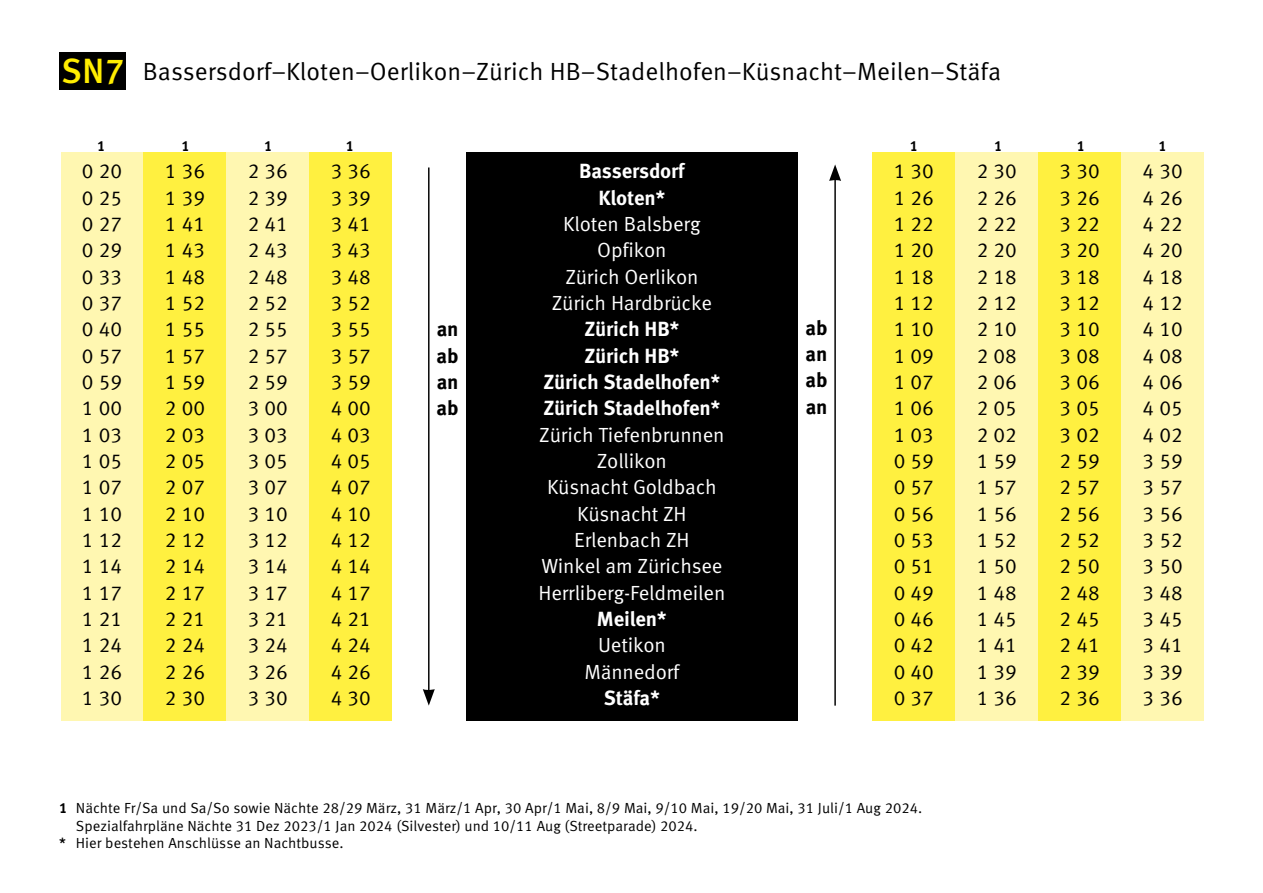
<style>
.page{position:relative;width:1263px;height:893px;background:#fff}
.page>*{position:absolute;margin:0;border:0;box-sizing:border-box;transform-origin:0 0}
.t1{font:500 35.1px "Meta OT";color:#ffed00}
.t2{font:24.9px "Meta OT";color:#000}
.t3{font:20.4px/26.4px "Meta OT";color:#000;text-align:justify}
.t4{font:20.4px/26.4px "Meta OT";letter-spacing:-.01em;color:#fff;text-align:center}
.t5{font:700 20.4px/26.4px "Meta OT";letter-spacing:-.01em;color:#fff;text-align:center}
.t6{font:700 20.4px/26.2px "Meta OT";letter-spacing:-.01em;color:#000;text-align:justify}
.t7{font:14.7px "Meta OT";color:#000}
.t8{font:700 14.7px "Meta OT";color:#000}
.s1{font-weight:700}
.s2{font-weight:500}
</style>
<div class="page">
<div style="left:61px;top:152px;width:82px;height:568px;background:#fff7b1"></div>
<div style="left:143px;top:152px;width:83px;height:568px;background:#fff040"></div>
<div style="left:226px;top:152px;width:83px;height:568px;background:#fff7b1"></div>
<div style="left:309px;top:152px;width:83px;height:568px;background:#fff040"></div>
<div style="left:872px;top:152px;width:83px;height:568px;background:#fff040"></div>
<div style="left:955px;top:152px;width:83px;height:568px;background:#fff7b1"></div>
<div style="left:1038px;top:152px;width:83px;height:568px;background:#fff040"></div>
<div style="left:1121px;top:152px;width:83px;height:568px;background:#fff7b1"></div>
<div style="left:466px;top:152px;width:332px;height:568px;background:#000"></div>
<hr style="left:428px;top:167px;width:1px;height:524px;background:#000">
<svg style="left:423px;top:689px;width:12px;height:17px"></svg>
<hr style="left:834px;top:179px;width:2px;height:527px;background:#000">
<svg style="left:829px;top:164px;width:12px;height:17px"></svg>
<div style="left:60px;top:53px;width:66px;height:37px;background:#000"></div>
<h1 class="t1" style="left:61px;top:49px;width:65px">SN7</h1>
<p class="t2" style="left:143px;top:56px;width:860px">Bassersdorf–Kloten–Oerlikon–Zürich HB–Stadelhofen–Küsnacht–Meilen–Stäfa</p>
<p class="t8" style="left:97px;top:136px;width:10px">1</p>
<p class="t8" style="left:181px;top:136px;width:10px">1</p>
<p class="t8" style="left:264px;top:136px;width:10px">1</p>
<p class="t8" style="left:346px;top:136px;width:10px">1</p>
<p class="t8" style="left:910px;top:136px;width:10px">1</p>
<p class="t8" style="left:994px;top:136px;width:10px">1</p>
<p class="t8" style="left:1077px;top:136px;width:10px">1</p>
<p class="t8" style="left:1158px;top:136px;width:10px">1</p>
<p class="t5" style="left:579px;top:158px;width:107px">Bassersdorf<br>Kloten*</p>
<p class="t4" style="left:552px;top:211px;width:162px">Kloten Balsberg<br>Opfikon<br>Zürich Oerlikon<br>Zürich Hardbrücke</p>
<p class="t5" style="left:543px;top:316px;width:179px">Zürich HB*<br>Zürich HB*<br>Zürich Stadelhofen*<br>Zürich Stadelhofen*</p>
<p class="t4" style="left:538px;top:422px;width:189px">Zürich Tiefenbrunnen<br>Zollikon<br>Küsnacht Goldbach<br>Küsnacht ZH<br>Erlenbach ZH<br>Winkel am Zürichsee<br>Herrliberg-Feldmeilen</p>
<p class="t5" style="left:597px;top:606px;width:71px">Meilen*</p>
<p class="t4" style="left:584px;top:632px;width:96px">Uetikon<br>Männedorf</p>
<p class="t5" style="left:604px;top:685px;width:58px">Stäfa*</p>
<p class="t3" style="left:82px;top:158px;width:42px">0 20<br>0 25<br>0 27<br>0 29<br>0 33<br>0 37<br>0 40<br>0 57<br>0 59<br>1 00<br>1 03<br>1 05<br>1 07<br>1 10<br>1 12<br>1 14<br>1 17<br>1 21<br>1 24<br>1 26<br>1 30</p>
<p class="t3" style="left:165px;top:158px;width:42px">1 36<br>1 39<br>1 41<br>1 43<br>1 48<br>1 52<br>1 55<br>1 57<br>1 59<br>2 00<br>2 03<br>2 05<br>2 07<br>2 10<br>2 12<br>2 14<br>2 17<br>2 21<br>2 24<br>2 26<br>2 30</p>
<p class="t3" style="left:248px;top:158px;width:42px">2 36<br>2 39<br>2 41<br>2 43<br>2 48<br>2 52<br>2 55<br>2 57<br>2 59<br>3 00<br>3 03<br>3 05<br>3 07<br>3 10<br>3 12<br>3 14<br>3 17<br>3 21<br>3 24<br>3 26<br>3 30</p>
<p class="t3" style="left:331px;top:158px;width:42px">3 36<br>3 39<br>3 41<br>3 43<br>3 48<br>3 52<br>3 55<br>3 57<br>3 59<br>4 00<br>4 03<br>4 05<br>4 07<br>4 10<br>4 12<br>4 14<br>4 17<br>4 21<br>4 24<br>4 26<br>4 30</p>
<p class="t3" style="left:894px;top:158px;width:42px">1 30<br>1 26<br>1 22<br>1 20<br>1 18<br>1 12<br>1 10<br>1 09<br>1 07<br>1 06<br>1 03<br>0 59<br>0 57<br>0 56<br>0 53<br>0 51<br>0 49<br>0 46<br>0 42<br>0 40<br>0 37</p>
<p class="t3" style="left:977px;top:158px;width:42px">2 30<br>2 26<br>2 22<br>2 20<br>2 18<br>2 12<br>2 10<br>2 08<br>2 06<br>2 05<br>2 02<br>1 59<br>1 57<br>1 56<br>1 52<br>1 50<br>1 48<br>1 45<br>1 41<br>1 39<br>1 36</p>
<p class="t3" style="left:1060px;top:158px;width:42px">3 30<br>3 26<br>3 22<br>3 20<br>3 18<br>3 12<br>3 10<br>3 08<br>3 06<br>3 05<br>3 02<br>2 59<br>2 57<br>2 56<br>2 52<br>2 50<br>2 48<br>2 45<br>2 41<br>2 39<br>2 36</p>
<p class="t3" style="left:1142px;top:158px;width:42px">4 30<br>4 26<br>4 22<br>4 20<br>4 18<br>4 12<br>4 10<br>4 08<br>4 06<br>4 05<br>4 02<br>3 59<br>3 57<br>3 56<br>3 52<br>3 50<br>3 48<br>3 45<br>3 41<br>3 39<br>3 36</p>
<p class="t6" style="left:437px;top:316px;width:23px">an ab an ab</p>
<p class="t6" style="left:805px;top:315px;width:24px">ab an ab an</p>
<p class="t7" style="left:59px;top:799px;width:864px"><span class="s1">1</span> Nächte Fr/Sa und Sa/So sowie Nächte 28/29 März, 31 März/1 Apr, 30 Apr/1 Mai, 8/9 Mai, 9/10 Mai, 19/20 Mai, 31 Juli/1 Aug 2024.</p>
<p class="t7" style="left:76px;top:817px;width:623px">Spezialfahrpläne Nächte 31 Dez 2023/1 Jan 2024 (Silvester) und 10/11 Aug (Streetparade) 2024.</p>
<p class="t7" style="left:59px;top:834px;width:286px"><span class="s2">*</span> Hier bestehen Anschlüsse an Nachtbusse.</p>
</div>
